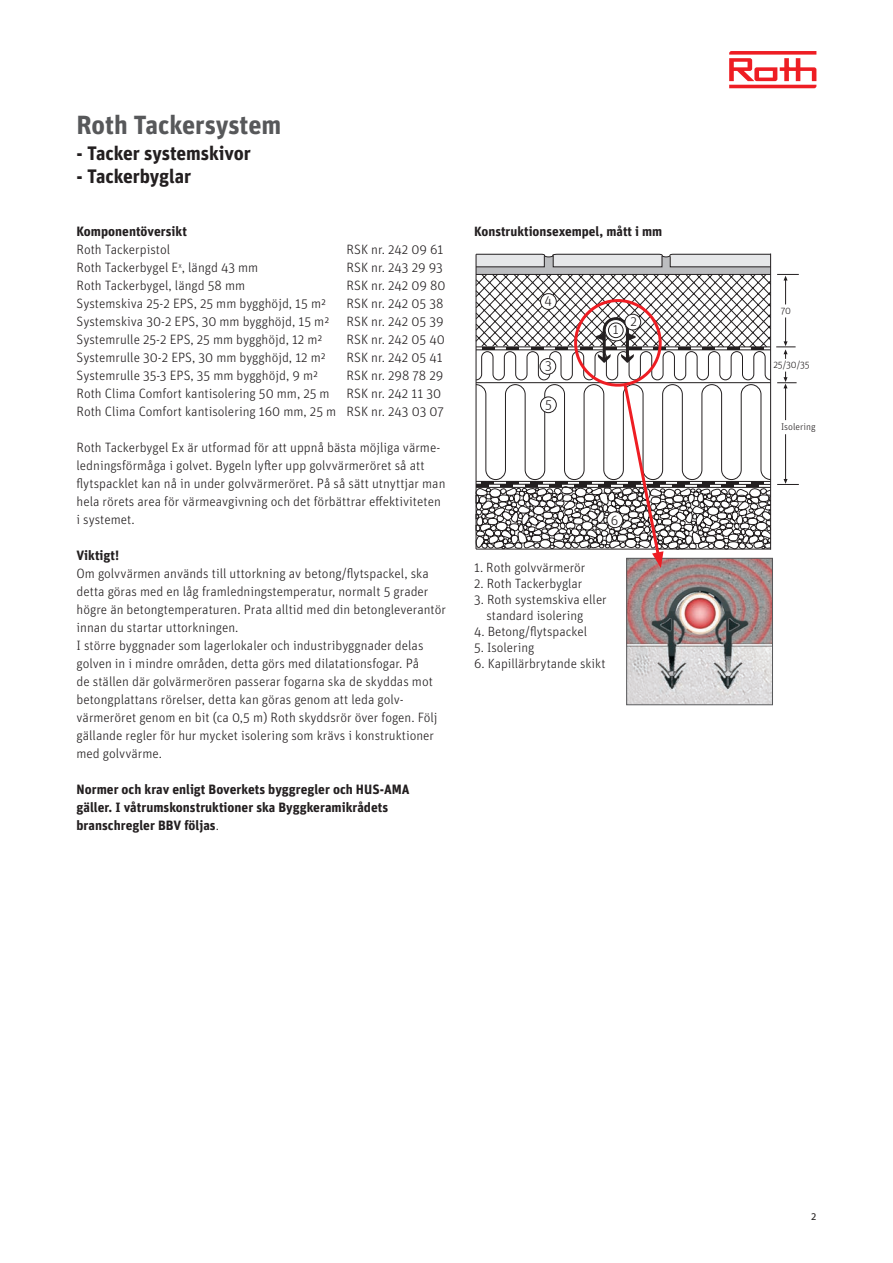
<style>
.page{position:relative;width:893px;height:1263px;background:#fff}
.page>*{position:absolute;margin:0;border:0;box-sizing:border-box;transform-origin:0 0}
.t1{font:700 26.25px "Unit OT";letter-spacing:-.005em;color:#57585a}
.t2{font:700 19.5px "Unit OT";letter-spacing:-.005em;color:#231f20}
.t3{font:300 13.65px "Unit OT";color:#231f20}
.t4{font:300 13.5px/18px "Unit OT";color:#231f20}
.t5{font:700 13.5px/18px "Unit OT";color:#231f20}
.t6{font:300 13.35px "Unit OT";color:#231f20}
.t7{font:700 13.35px "Unit OT";color:#231f20}
.t8{font:10.5px "Unit OT";color:#231f20}
.t9{font:300 9.75px "Unit OT";color:#231f20}
.s1{font-weight:300}
</style>
<div class="page">
<svg style="left:729px;top:51px;width:87px;height:37px"></svg>
<img style="left:628px;top:568px;width:143px;height:135px">
<div style="left:626px;top:558px;width:147px;height:147px;border:1px solid #57585a"></div>
<svg style="left:476px;top:254px;width:323px;height:314px"></svg>
<p class="t1" style="left:77px;top:107px;width:206px">Roth Tackersystem</p>
<p class="t2" style="left:77px;top:141px;width:176px">- Tacker systemskivor</p>
<p class="t2" style="left:77px;top:164px;width:116px">- Tackerbyglar</p>
<p class="t5" style="left:77px;top:222px;width:112px">Komponentöversikt</p>
<p class="t4" style="left:77px;top:240px;width:95px">Roth Tackerpistol</p>
<p class="t4" style="left:347px;top:240px;width:98px">RSK nr. 242 09 61</p>
<p class="t4" style="left:77px;top:258px;width:183px">Roth Tackerbygel E<sup>x</sup>, längd 43 mm</p>
<p class="t4" style="left:347px;top:258px;width:98px">RSK nr. 243 29 93</p>
<p class="t4" style="left:77px;top:276px;width:170px">Roth Tackerbygel, längd 58 mm</p>
<p class="t4" style="left:347px;top:276px;width:101px">RSK nr. 242 09 80</p>
<p class="t4" style="left:77px;top:294px;width:251px">Systemskiva 25-2 EPS, 25 mm bygghöjd, 15 m²</p>
<p class="t4" style="left:347px;top:294px;width:98px">RSK nr. 242 05 38</p>
<p class="t4" style="left:77px;top:312px;width:254px">Systemskiva 30-2 EPS, 30 mm bygghöjd, 15 m²</p>
<p class="t4" style="left:347px;top:312px;width:98px">RSK nr. 242 05 39</p>
<p class="t4" style="left:77px;top:330px;width:247px">Systemrulle 25-2 EPS, 25 mm bygghöjd, 12 m²</p>
<p class="t4" style="left:347px;top:330px;width:100px">RSK nr. 242 05 40</p>
<p class="t4" style="left:77px;top:348px;width:251px">Systemrulle 30-2 EPS, 30 mm bygghöjd, 12 m²</p>
<p class="t4" style="left:347px;top:348px;width:98px">RSK nr. 242 05 41</p>
<p class="t4" style="left:77px;top:366px;width:243px">Systemrulle 35-3 EPS, 35 mm bygghöjd, 9 m²</p>
<p class="t4" style="left:347px;top:366px;width:98px">RSK nr. 298 78 29</p>
<p class="t4" style="left:77px;top:384px;width:255px">Roth Clima Comfort kantisolering 50 mm, 25 m</p>
<p class="t4" style="left:347px;top:384px;width:96px">RSK nr. 242 11 30</p>
<p class="t4" style="left:77px;top:402px;width:369px">Roth Clima Comfort kantisolering 160 mm, 25 m RSK nr. 243 03 07</p>
<p class="t4" style="left:77px;top:438px;width:370px">Roth Tackerbygel Ex är utformad för att uppnå bästa möjliga värme&shy;ledningsförmåga i golvet. Bygeln lyfter upp golvvärmeröret så att flytspacklet kan nå in under golvvärmeröret. På så sätt utnyttjar man hela rörets area för värmeavgivning och det förbättrar effektiviteten i systemet.</p>
<p class="t5" style="left:77px;top:546px;width:44px">Viktigt!</p>
<p class="t4" style="left:77px;top:564px;width:371px">Om golvvärmen används till uttorkning av betong/flytspackel, ska detta göras med en låg framledningstemperatur, normalt 5 grader högre än betongtemperaturen. Prata alltid med din betongleverantör innan du startar uttorkningen.</p>
<p class="t4" style="left:77px;top:636px;width:363px">I större byggnader som lagerlokaler och industribyggnader delas golven in i mindre områden, detta görs med dilatationsfogar. På<br>de ställen där golvärmerören passerar fogarna ska de skyddas mot betongplattans rörelser, detta kan göras genom att leda golv&shy;värmeröret genom en bit (ca 0,5 m) Roth skyddsrör över fogen. Följ gällande regler för hur mycket isolering som krävs i konstruktioner med golvvärme.</p>
<p class="t5" style="left:77px;top:780px;width:335px">Normer och krav enligt Boverkets byggregler och HUS-AMA gäller. I våtrumskonstruktioner ska Byggkeramikrådets</p>
<p class="t5" style="left:77px;top:816px;width:144px">branschregler BBV följas<span class="s1">.</span></p>
<p class="t7" style="left:474px;top:223px;width:190px">Konstruktionsexempel, mått i mm</p>
<p class="t3" style="left:544px;top:292px;width:9px">4</p>
<p class="t3" style="left:545px;top:358px;width:8px">3</p>
<p class="t3" style="left:545px;top:396px;width:8px">5</p>
<p class="t3" style="left:613px;top:322px;width:7px">1</p>
<p class="t3" style="left:630px;top:314px;width:8px">2</p>
<p class="t3" style="left:611px;top:512px;width:9px">6</p>
<p class="t6" style="left:474px;top:559px;width:113px">1. Roth golvvärmerör</p>
<p class="t6" style="left:474px;top:575px;width:110px">2. Roth Tackerbyglar</p>
<p class="t6" style="left:474px;top:591px;width:134px">3. Roth systemskiva eller</p>
<p class="t6" style="left:486px;top:608px;width:98px">standard isolering</p>
<p class="t6" style="left:474px;top:624px;width:114px">4. Betong/flytspackel</p>
<p class="t6" style="left:474px;top:640px;width:62px">5. Isolering</p>
<p class="t6" style="left:474px;top:656px;width:133px">6. Kapillärbrytande skikt</p>
<p class="t9" style="left:781px;top:305px;width:12px">70</p>
<p class="t9" style="left:773px;top:359px;width:38px">25/30/35</p>
<p class="t9" style="left:781px;top:421px;width:36px">Isolering</p>
<p class="t8" style="left:811px;top:1210px;width:7px">2</p>
</div>
